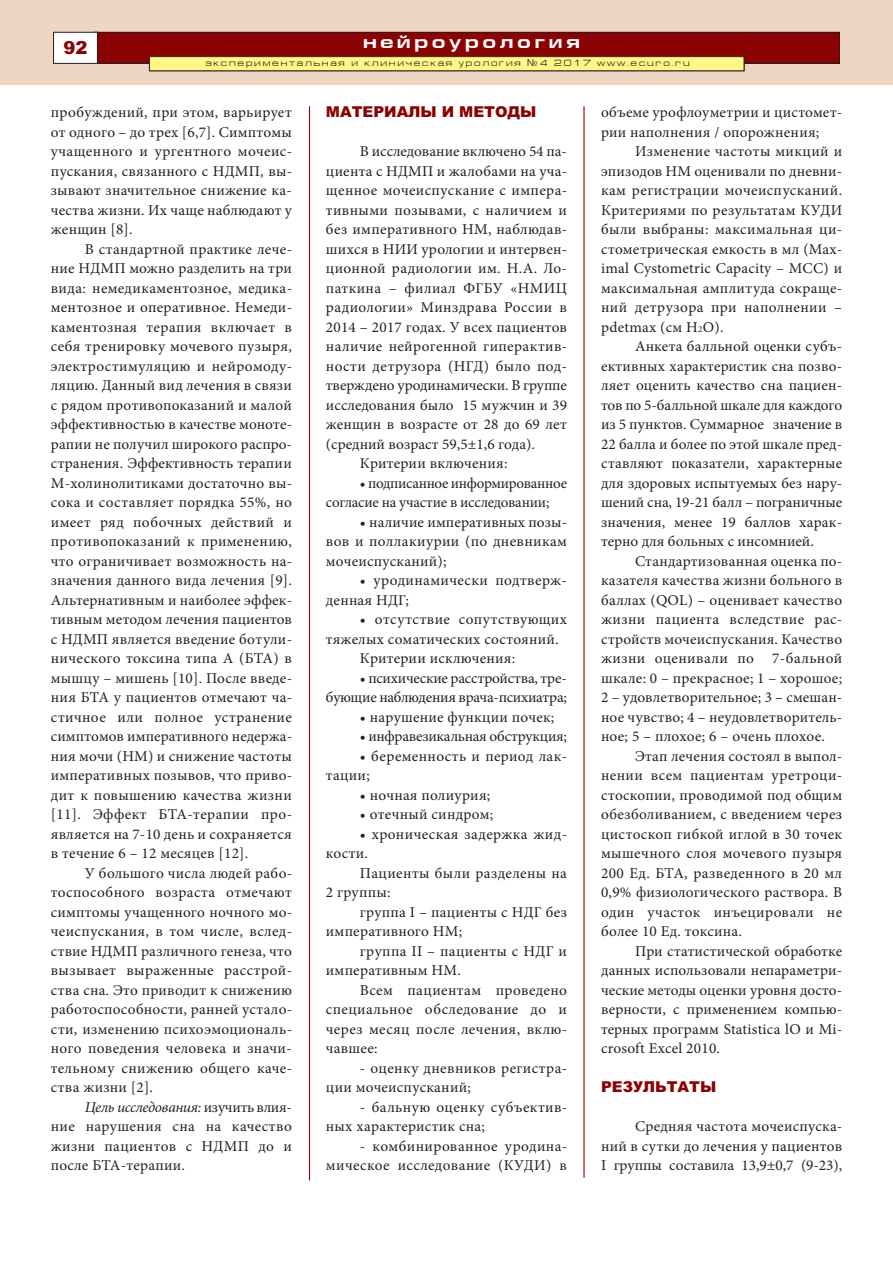
<style>
.page{position:relative;width:893px;height:1263px;background:#fff}
.page>*{position:absolute;margin:0;border:0;box-sizing:border-box;transform-origin:0 0}
.t1{font:700 18px "Europe Ext";letter-spacing:.2em;color:#fff}
.t2{font:900 18px "Arial";color:#8b0202}
.t3{font:15px/19.5px "Minion Pro";letter-spacing:.015em;color:#231f20;text-align:justify}
.t4{font:15px/19.5px "Minion Pro";letter-spacing:-.02em;color:#231f20}
.t5{font:15px/19.5px "Minion Pro";letter-spacing:-.015em;color:#231f20;text-align:right}
.t6{font:15px "Minion Pro";letter-spacing:-.01em;color:#231f20}
.t7{font:900 15px "Arial";color:#8b0202}
.t8{font:15px "Minion Pro";letter-spacing:-.005em;color:#231f20}
.t9{font:9px "Europe Ext Normal";letter-spacing:.2em;color:#231f20}
.s1{font-family:"Europe"}
.s2{font-style:italic}
.s3{font-size:9px}
</style>
<div class="page">
<div style="left:0;top:0;width:893px;height:85px;background:#eed5c4"></div>
<div style="left:94px;top:32px;width:745px;height:31px;background:#8b0202"></div>
<div style="left:94px;top:32px;width:746px;height:32px;border:1px solid #231f20"></div>
<div style="left:54px;top:32px;width:43px;height:31px;background:#fff"></div>
<div style="left:53px;top:32px;width:45px;height:32px;border:1px solid #231f20"></div>
<div style="left:149px;top:57px;width:595px;height:14px;background:#fff685"></div>
<div style="left:149px;top:56px;width:595px;height:15px;border:1px solid #231f20"></div>
<hr style="left:309px;top:106px;width:1px;height:1074px;background:#8b0202">
<hr style="left:583px;top:106px;width:2px;height:1071px;background:#8b0202">
<p class="t1" style="left:363px;top:31px;width:218px">нейроурология</p>
<p class="t9" style="left:540px;top:58px;width:9px">2</p>
<p class="t2" style="left:64px;top:37px;width:26px">92</p>
<p class="t9" style="left:205px;top:57px;width:486px">экспериментальная и клиническая урология <span class="s1">¹</span>4 2017 www.ecuro.ru</p>
<p class="t3" style="left:51px;top:104px;width:243px">пробуждений, при этом, варьирует от одного – до трех [6,7]. Симптомы учащенного и ургентного мочеис&shy;пускания, связанного с НДМП, вы&shy;зывают значительное снижение ка&shy;чества жизни. Их чаще наблюдают у женщин [8].</p>
<p class="t3" style="left:51px;top:240px;width:243px;text-indent:34px">В стандартной практике лече&shy;ние НДМП можно разделить на три вида: немедикаментозное, медика&shy;ментозное и оперативное. Немеди&shy;каментозная терапия включает в себя тренировку мочевого пузыря, электростимуляцию и нейромоду&shy;ляцию. Данный вид лечения в связи с рядом противопоказаний и малой эффективностью в качестве моноте&shy;рапии не получил широкого распро&shy;странения. Эффективность терапии М-холинолитиками достаточно вы&shy;сока и составляет порядка 55%, но имеет ряд побочных действий и противопоказаний к применению, что ограничивает возможность на&shy;значения данного вида лечения [9].<br>Альтернативным и наиболее эффек&shy;тивным методом лечения пациентов с НДМП является введение ботули&shy;нического токсина типа А (БТА) в мышцу – мишень [10]. После введе&shy;ния БТА у пациентов отмечают ча&shy;стичное или полное устранение симптомов императивного недержа&shy;ния мочи (НМ) и снижение частоты императивных позывов, что приво&shy;дит к повышению качества жизни [11]. Эффект БТА-терапии про&shy;является на 7-10 день и сохраняется в течение 6 – 12 месяцев [12].</p>
<p class="t3" style="left:51px;top:864px;width:243px;text-indent:34px">У большого числа людей рабо&shy;тоспособного возраста отмечают симптомы учащенного ночного мо&shy;чеиспускания, в том числе, вслед&shy;ствие НДМП различного генеза, что вызывает выраженные расстрой&shy;ства сна. Это приводит к снижению работоспособности, ранней устало&shy;сти, изменению психоэмоциональ&shy;ного поведения человека и значи&shy;тельному снижению общего каче&shy;ства жизни [2].</p>
<p class="t3" style="left:51px;top:1098px;width:243px;text-indent:34px"><span class="s2">Цель исследования:</span> изучить влия&shy;ние нарушения сна на качество жизни пациентов с НДМП до и после БТА-терапии.</p>
<p class="t7" style="left:326px;top:103px;width:212px">МАТЕРИАЛЫ И МЕТОДЫ</p>
<p class="t8" style="left:360px;top:146px;width:209px">В исследование включено 54 па-</p>
<p class="t3" style="left:326px;top:162px;width:243px">циента с НДМП и жалобами на уча-</p>
<p class="t3" style="left:326px;top:182px;width:243px">щенное мочеиспускание с импера-</p>
<p class="t3" style="left:326px;top:201px;width:243px">тивными позывами, с наличием и</p>
<p class="t3" style="left:326px;top:221px;width:243px">без императивного НМ, наблюдав-</p>
<p class="t3" style="left:326px;top:240px;width:243px">шихся в НИИ урологии и интервен-</p>
<p class="t3" style="left:326px;top:260px;width:243px">ционной радиологии им. Н.А. Ло-</p>
<p class="t3" style="left:326px;top:279px;width:243px">паткина – филиал ФГБУ «НМИЦ</p>
<p class="t3" style="left:326px;top:299px;width:243px">радиологии» Минздрава России в</p>
<p class="t3" style="left:326px;top:318px;width:243px">2014 – 2017 годах. У всех пациентов</p>
<p class="t3" style="left:326px;top:338px;width:243px">наличие нейрогенной гиперактив-</p>
<p class="t3" style="left:326px;top:357px;width:243px">ности детрузора (НГД) было под-</p>
<p class="t6" style="left:326px;top:380px;width:243px">тверждено уродинамически. В группе</p>
<p class="t3" style="left:326px;top:396px;width:243px">исследования было 15 мужчин и 39</p>
<p class="t3" style="left:326px;top:416px;width:243px">женщин в возрасте от 28 до 69 лет</p>
<p class="t3" style="left:326px;top:435px;width:210px">(средний возраст 59,5±1,6 года).</p>
<p class="t3" style="left:360px;top:455px;width:149px">Критерии включения:</p>
<p class="t4" style="left:326px;top:474px;width:243px;text-indent:34px">• подписанное информированное согласие на участие в исследовании;</p>
<p class="t3" style="left:326px;top:513px;width:243px;text-indent:34px">• наличие императивных позы&shy;вов и поллакиурии (по дневникам мочеиспусканий);</p>
<p class="t3" style="left:326px;top:572px;width:243px;text-indent:34px">• уродинамически подтверж&shy;денная НДГ;</p>
<p class="t3" style="left:360px;top:611px;width:209px">• отсутствие сопутствующих</p>
<p class="t3" style="left:326px;top:630px;width:234px">тяжелых соматических состояний.</p>
<p class="t3" style="left:360px;top:650px;width:157px">Критерии исключения:</p>
<p class="t5" style="left:326px;top:669px;width:243px">• психические расстройства, тре&shy;бующие наблюдения врача-психиатра;</p>
<p class="t3" style="left:360px;top:708px;width:196px">• нарушение функции почек;</p>
<p class="t4" style="left:360px;top:728px;width:209px">• инфравезикальная обструкция;</p>
<p class="t3" style="left:326px;top:747px;width:243px;text-indent:34px">• беременность и период лак&shy;тации;</p>
<p class="t3" style="left:360px;top:786px;width:132px">• ночная полиурия;</p>
<p class="t3" style="left:360px;top:806px;width:135px">• отечный синдром;</p>
<p class="t3" style="left:326px;top:825px;width:243px;text-indent:34px">• хроническая задержка жид&shy;кости.</p>
<p class="t3" style="left:326px;top:864px;width:243px;text-indent:34px">Пациенты были разделены на<br>2 группы:</p>
<p class="t3" style="left:326px;top:903px;width:243px;text-indent:34px">группа I – пациенты с НДГ без императивного НМ;</p>
<p class="t3" style="left:326px;top:942px;width:243px;text-indent:34px">группа II – пациенты с НДГ и императивным НМ.</p>
<p class="t3" style="left:326px;top:981px;width:243px;text-indent:34px">Всем пациентам проведено специальное обследование до и через месяц после лечения, вклю&shy;чавшее:</p>
<p class="t3" style="left:326px;top:1059px;width:243px;text-indent:34px">- оценку дневников регистра&shy;ции мочеиспусканий;</p>
<p class="t3" style="left:326px;top:1098px;width:243px;text-indent:34px">- бальную оценку субъектив&shy;ных характеристик сна;</p>
<p class="t3" style="left:326px;top:1137px;width:243px;text-align:right">- комбинированное уродина&shy;мическое исследование (КУДИ) в</p>
<p class="t3" style="left:601px;top:104px;width:243px">объеме урофлоуметрии и цистомет&shy;рии наполнения / опорожнения;</p>
<p class="t3" style="left:601px;top:143px;width:243px;text-indent:34px">Изменение частоты микций и эпизодов НМ оценивали по дневни&shy;кам регистрации мочеиспусканий.<br>Критериями по результатам КУДИ были выбраны: максимальная ци&shy;стометрическая емкость в мл (Max&shy;imal Cystometric Capacity – MCC) и максимальная амплитуда сокраще&shy;ний детрузора при наполнении – pdetmax (см Н<span class="s3">2</span>О).</p>
<p class="t3" style="left:601px;top:338px;width:243px;text-indent:34px">Анкета балльной оценки субъ&shy;ективных характеристик сна позво&shy;ляет оценить качество сна пациен&shy;тов по 5-балльной шкале для каждого из 5 пунктов. Суммарное значение в 22 балла и более по этой шкале пред&shy;ставляют показатели, характерные для здоровых испытуемых без нару&shy;шений сна, 19-21 балл – пограничные значения, менее 19 баллов харак&shy;терно для больных с инсомнией.</p>
<p class="t3" style="left:601px;top:552px;width:243px;text-indent:34px">Стандартизованная оценка по&shy;казателя качества жизни больного в баллах (QОL) – оценивает качество жизни пациента вследствие рас&shy;стройств мочеиспускания. Качество жизни оценивали по 7-бальной шкале: 0 – прекрасное; 1 – хорошое; 2 – удовлетворительное; 3 – смешан&shy;ное чувство; 4 – неудовлетворитель&shy;ное; 5 – плохое; 6 – очень плохое.</p>
<p class="t3" style="left:601px;top:747px;width:243px;text-indent:34px">Этап лечения состоял в выпол&shy;нении всем пациентам уретроци&shy;стоскопии, проводимой под общим обезболиванием, с введением через цистоскоп гибкой иглой в 30 точек мышечного слоя мочевого пузыря 200 Ед. БТА, разведенного в 20 мл 0,9% физиологического раствора. В один участок инъецировали не более 10 Ед. токсина.</p>
<p class="t3" style="left:601px;top:942px;width:243px;text-indent:34px">При статистической обработке данных использовали непараметри&shy;ческие методы оценки уровня досто&shy;верности, с применением компью&shy;терных программ Statistica lO и Mi&shy;crosoft Excel 2010.</p>
<p class="t7" style="left:601px;top:1078px;width:117px">РЕЗУЛЬТАТЫ</p>
<p class="t3" style="left:601px;top:1118px;width:243px;text-indent:34px">Средняя частота мочеиспуска&shy;ний в сутки до лечения у пациентов I группы составила 13,9±0,7 (9-23),</p>
</div>
